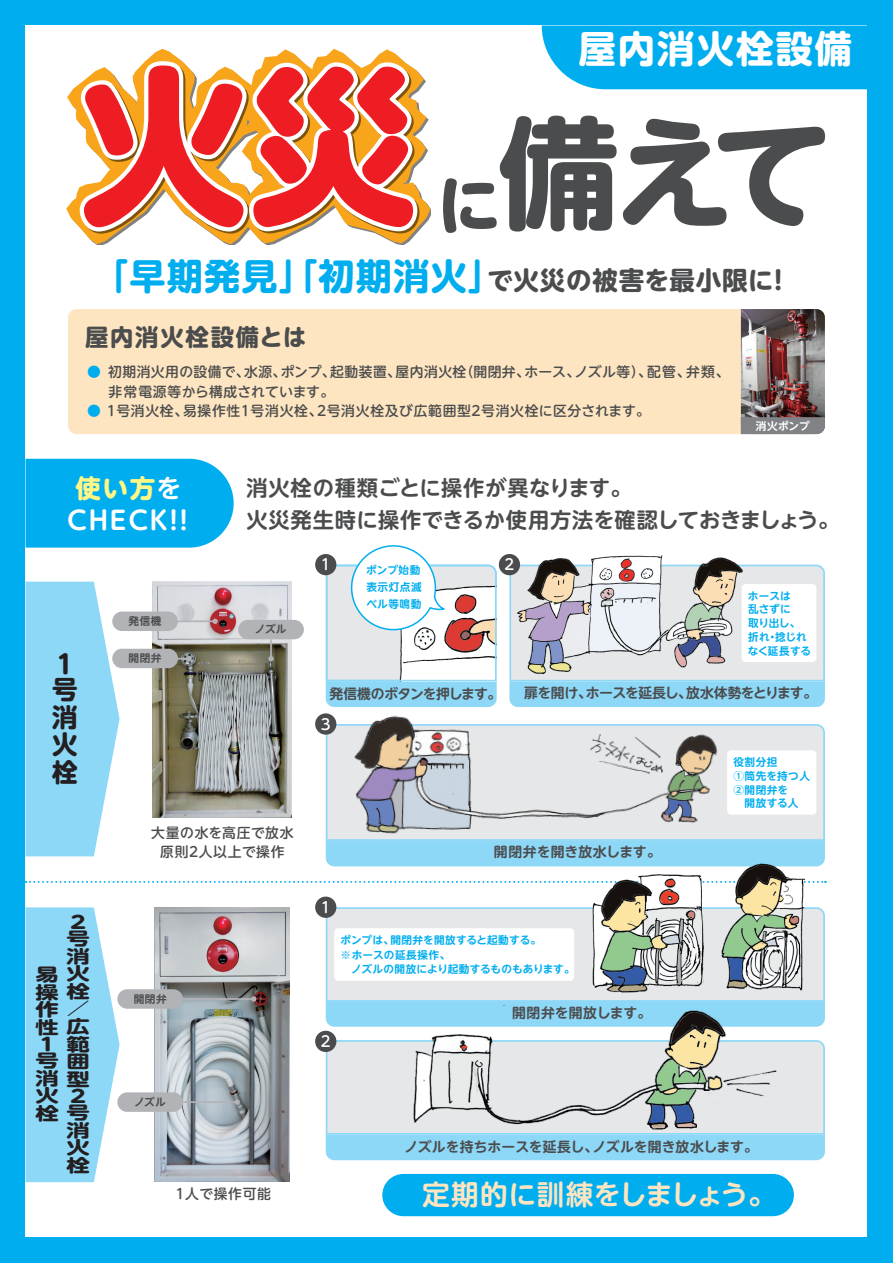
<style>
.page{position:relative;width:893px;height:1263px;background:#00aeef}
.page>*{position:absolute;margin:0;border:0;box-sizing:border-box;transform-origin:0 0}
.t1{font:800 170.1px "UD Shin M Go Pro";color:#ee1d23}
.t2{font:700 121.2px "UD Shin M Go Pro";color:#4b4c4d}
.t3{font:700 37.5px "UD Shin M Go Pro";letter-spacing:.05em;color:#fff}
.t4{font:700 36.15px "UD Shin M Go Pro";letter-spacing:.035em;color:#00aeef}
.t5{font:700 27.6px "UD Shin M Go Pro De";letter-spacing:.005em;color:#fee5c1}
.t6{font:700 25.5px "UD Shin M Go Pro De";letter-spacing:.075em;color:#fff}
.t7{font:700 25.5px/27px "UD Shin M Go Pro";color:#231f20}
.t8{font:700 25.5px "UD Shin M Go Pro";color:#fff685}
.t9{font:700 23.4px "UD Shin M Go Pro";letter-spacing:.075em;color:#4b4c4d}
.t10{font:700 21.3px/32px "UD Shin M Go Pro De";letter-spacing:.015em;color:#4b4c4d}
.t11{font:700 17.55px/17.4px "UD Shin M Go Pro";color:#231f20;text-align:right;scale:1.33 1}
.t12{font:500 14.85px "UD Shin M Go Pro";color:#fff}
.t13{font:500 13.8px/19.2px "UD Shin M Go Pro";letter-spacing:.03em;color:#4b4c4d}
.t14{font:700 13.8px "UD Shin M Go Pro De";letter-spacing:-.005em;color:#4b4c4d}
.t15{font:500 13.8px "UD Shin M Go Pro";letter-spacing:.05em;color:#4b4c4d}
.t16{font:700 13.8px "UD Shin M Go Pro De";letter-spacing:-.045em;color:#4b4c4d}
.t17{font:700 13.8px "UD Shin M Go Pro De";letter-spacing:-.055em;color:#4b4c4d}
.t18{font:700 10.65px/13.8px "UD Shin M Go Pro De";letter-spacing:.02em;color:#00aeef}
.t19{font:700 10.65px/13.8px "UD Shin M Go Pro De";letter-spacing:.05em;color:#00aeef}
.t20{font:700 10.65px "UD Shin M Go Pro De";letter-spacing:.05em;color:#4b4c4d}
.t21{font:700 10.65px "UD Shin M Go Pro De";letter-spacing:.02em;color:#fff}
.s1{font-weight:800;font-size:63.75px}
.s2{font-size:25.5px;color:#4b4c4d}
.s3{color:#00aeef}
.s4{font-family:"UD Shin M Go Pro De";color:#fff}
</style>
<div class="page">
<div style="left:26px;top:26px;width:841px;height:1211px;background:#fff"></div>
<svg style="left:222px;top:25px;width:123px;height:717px"></svg>
<svg style="left:26px;top:881px;width:800px;height:2px"></svg>
<div style="left:68px;top:309px;width:757px;height:125px;background:#fee5c1;border-radius:9px"></div>
<svg style="left:26px;top:582px;width:94px;height:274px"></svg>
<svg style="left:26px;top:907px;width:94px;height:275px"></svg>
<svg style="left:509px;top:565px;width:316px;height:142px"></svg>
<div style="left:326px;top:841px;width:499px;height:25px;background:#8dd7f7"></div>
<div style="left:326px;top:1135px;width:499px;height:25px;background:#8dd7f7"></div>
<div style="left:326px;top:1002px;width:499px;height:25px;background:#8dd7f7"></div>
<svg style="left:326px;top:724px;width:499px;height:117px;fill:#e6e7e9"></svg>
<div style="left:26px;top:459px;width:208px;height:89px;background:#00aeef"></div>
<div style="left:315px;top:713px;width:21px;height:22px;background:#4b4c4d;border-radius:50%"></div>
<div style="left:499px;top:554px;width:21px;height:21px;background:#4b4c4d;border-radius:50%"></div>
<svg style="left:326px;top:907px;width:499px;height:95px;fill:#e6e7e9"></svg>
<svg style="left:326px;top:1040px;width:499px;height:95px;fill:#e6e7e9"></svg>
<div style="left:315px;top:897px;width:21px;height:21px;background:#4b4c4d;border-radius:50%"></div>
<div style="left:315px;top:1031px;width:21px;height:21px;background:#4b4c4d;border-radius:50%"></div>
<div style="left:382px;top:1174px;width:412px;height:42px;background:#00aeef;border-radius:21px"></div>
<img style="left:741px;top:309px;width:84px;height:108px">
<svg style="left:741px;top:417px;width:84px;height:17px"></svg>
<img style="left:155px;top:907px;width:135px;height:274px">
<img style="left:153px;top:582px;width:139px;height:235px">
<div style="left:542px;top:26px;width:325px;height:63px;background:#00aeef"></div>
<svg style="left:71px;top:52px;width:360px;height:193px"></svg>
<div style="left:112px;top:611px;width:66px;height:20px;background:#b2b3b7;border-radius:10px"></div>
<hr style="left:178px;top:620px;width:37px;height:2px;background:#b2b3b7">
<svg style="left:212px;top:619px;width:6px;height:5px"></svg>
<div style="left:238px;top:620px;width:66px;height:19px;background:#b2b3b7;border-radius:10px"></div>
<svg style="left:268px;top:639px;width:6px;height:22px"></svg>
<hr style="left:146px;top:658px;width:43px;height:1px;background:#b2b3b7">
<svg style="left:186px;top:656px;width:5px;height:5px"></svg>
<div style="left:112px;top:649px;width:66px;height:19px;background:#b2b3b7;border-radius:10px"></div>
<div style="left:117px;top:989px;width:66px;height:20px;background:#b2b3b7;border-radius:10px"></div>
<hr style="left:183px;top:998px;width:71px;height:2px;background:#b2b3b7">
<svg style="left:251px;top:996px;width:5px;height:6px"></svg>
<div style="left:117px;top:1092px;width:66px;height:20px;background:#b2b3b7;border-radius:10px"></div>
<hr style="left:183px;top:1101px;width:54px;height:2px;background:#b2b3b7">
<svg style="left:235px;top:1099px;width:5px;height:6px"></svg>
<img style="left:516px;top:555px;width:228px;height:120px">
<div style="left:742px;top:584px;width:74px;height:78px;background:#fff;border-radius:4px"></div>
<img style="left:583px;top:859px;width:225px;height:138px">
<div style="left:334px;top:928px;width:240px;height:53px;background:#fff;border-radius:4px"></div>
<img style="left:403px;top:998px;width:383px;height:147px">
<div style="left:315px;top:554px;width:21px;height:21px;background:#4b4c4d;border-radius:50%"></div>
<svg style="left:326px;top:544px;width:171px;height:163px"></svg>
<img style="left:348px;top:715px;width:383px;height:130px">
<div style="left:727px;top:750px;width:89px;height:65px;background:#fff;border-radius:4px"></div>
<h1 class="t1" style="left:79px;top:8px;width:342px">火災</h1>
<h3 class="t3" style="left:578px;top:18px;width:275px">屋内消火栓設備</h3>
<h2 class="t2" style="left:437px;top:75px;width:397px"><span class="s1">に</span>備えて</h2>
<h3 class="t4" style="left:92px;top:247px;width:692px">「早期発見」「初期消火」<span class="s2">で火災の被害を最小限に!</span></h3>
<h3 class="t9" style="left:85px;top:318px;width:223px">屋内消火栓設備とは</h3>
<p class="t13" style="left:108px;top:362px;width:623px;text-indent:-21px"><span class="s3">●</span> 初期消火用の設備で、水源、ポンプ、起動装置、屋内消火栓（開閉弁、ホース、ノズル等）、配管、弁類、非常電源等から構成されています。</p>
<p class="t15" style="left:87px;top:399px;width:564px"><span class="s3">●</span> １号消火栓、易操作性１号消火栓、２号消火栓及び広範囲型２号消火栓に区分されます。</p>
<p class="t21" style="left:756px;top:417px;width:55px">消火ポンプ</p>
<h3 class="t8" style="left:75px;top:467px;width:108px">使い方<span class="s4">を</span></h3>
<h3 class="t6" style="left:67px;top:499px;width:122px">CHECK!!</h3>
<h3 class="t7" style="left:52px;top:649px;width:27px">１号消火栓</h3>
<p class="t20" style="left:129px;top:612px;width:34px">発信機</p>
<p class="t20" style="left:129px;top:649px;width:34px">開閉弁</p>
<h3 class="t10" style="left:246px;top:471px;width:595px">消火栓の種類ごとに操作が異なります。<br>火災発生時に操作できるか使用方法を確認しておきましょう。</h3>
<p class="t20" style="left:255px;top:621px;width:33px">ノズル</p>
<p class="t12" style="left:321px;top:553px;width:11px">1</p>
<p class="t19" style="left:366px;top:561px;width:57px;line-height:17px">ポンプ始動表示灯点滅ベル等鳴動</p>
<p class="t12" style="left:504px;top:553px;width:11px">2</p>
<p class="t18" style="left:748px;top:588px;width:65px">ホースは<br>乱さずに<br>取り出し、折れ・捻じれなく延長する</p>
<p class="t17" style="left:330px;top:682px;width:173px">発信機のボタンを押します。</p>
<p class="t16" style="left:524px;top:682px;width:294px">扉を開け、ホースを延長し、放水体勢をとります。</p>
<p class="t12" style="left:321px;top:712px;width:11px">3</p>
<p class="t19" style="left:733px;top:754px;width:78px">役割分担<br>①筒先を持つ人<br>②開閉弁を<br>　開放する人</p>
<p class="t11" style="left:36px;top:912px;width:42px">２<br>号<br>消<br>火<br>栓<br>／<br>広<br>範<br>囲<br>型<br>２<br>栓号消<br>火<br>栓</p>
<p class="t11" style="left:36px;top:965px;width:19px;text-align:left">易操作性<br>１号消火</p>
<p class="t13" style="left:151px;top:822px;width:144px;text-align:center">大量の水を高圧で放水原則２人以上で操作</p>
<p class="t20" style="left:134px;top:990px;width:34px">開閉弁</p>
<p class="t20" style="left:134px;top:1093px;width:33px">ノズル</p>
<p class="t14" style="left:494px;top:840px;width:169px">開閉弁を開き放水します。</p>
<p class="t12" style="left:321px;top:895px;width:11px">1</p>
<p class="t18" style="left:340px;top:931px;width:202px;line-height:15.6px">ポンプは、開閉弁を開放すると起動する。※ホースの延長操作、</p>
<p class="t18" style="left:341px;top:962px;width:236px">　ノズルの開放により起動するものもあります。</p>
<p class="t12" style="left:321px;top:1029px;width:11px">2</p>
<p class="t14" style="left:512px;top:1001px;width:141px">開閉弁を開放します。</p>
<p class="t14" style="left:404px;top:1135px;width:355px">ノズルを持ちホースを延長し、ノズルを開き放水します。</p>
<p class="t13" style="left:173px;top:1184px;width:99px">１人で操作可能</p>
<h3 class="t5" style="left:422px;top:1172px;width:355px">定期的に訓練をしましょう。</h3>
</div>
